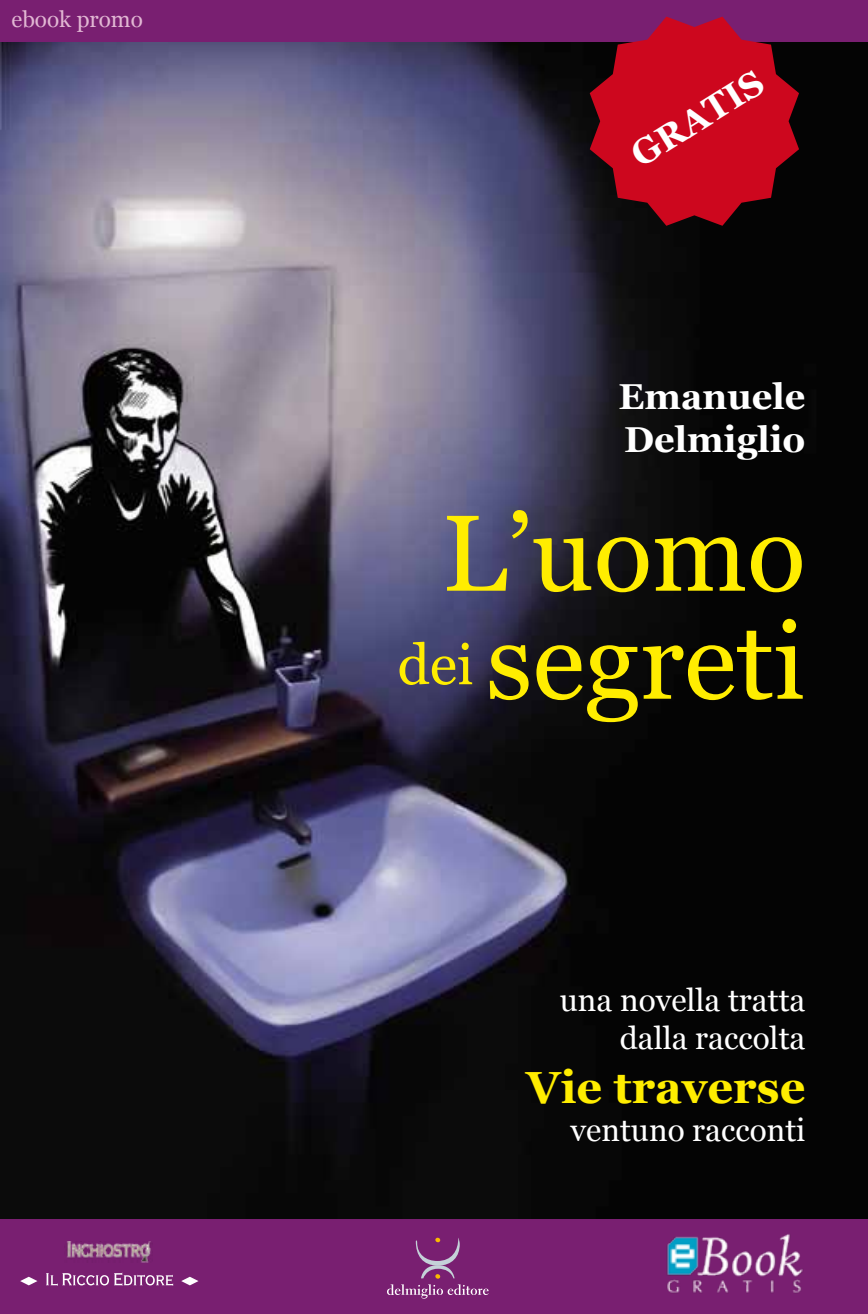
<style>
.page{position:relative;width:868px;height:1314px;background:#fff}
.page>*{position:absolute;margin:0;border:0;box-sizing:border-box;transform-origin:0 0}
.t1{font:108px/108px "Georgia";color:#ffed00;text-align:center}
.t2{font:56.25px "Georgia";color:#ffed00}
.t3{font:700 45px "Georgia";color:#ffed00}
.t4{font:700 36px/43.2px "Georgia";color:#fff}
.t5{font:31.5px/37.8px "Georgia";color:#fff;text-align:right}
.t6{font:22.5px "Georgia";color:#e1b7d3}
</style>
<div class="page">
<div style="left:1px;top:0;width:866px;height:92px;background:#791f71"></div>
<div style="left:0;top:1214px;width:867px;height:100px;background:#791f71"></div>
<img style="left:0;top:42px;width:867px;height:1176px">
<svg style="left:387px;top:1237px;width:101px;height:62px"></svg>
<img style="left:646px;top:1213px;width:177px;height:80px">
<img style="left:67px;top:1241px;width:84px;height:21px">
<svg style="left:20px;top:1272px;width:178px;height:14px"></svg>
<svg style="left:589px;top:17px;width:210px;height:209px;background:#9f0920"></svg>
<p class="t6" style="left:11px;top:7px;width:133px">ebook promo</p>
<p class="t4" style="left:622px;top:139px;width:151px;rotate:-32deg">GRATIS</p>
<p class="t4" style="left:618px;top:375px;width:188px">Emanuele<br>Delmiglio</p>
<h1 class="t1" style="left:442px;top:499px;width:365px">L’uomo segreti</h1>
<h2 class="t2" style="left:397px;top:633px;width:77px">dei</h2>
<p class="t5" style="left:559px;top:981px;width:247px">una novella tratta dalla raccolta</p>
<h3 class="t3" style="left:526px;top:1062px;width:280px">Vie traverse</h3>
<p class="t5" style="left:570px;top:1111px;width:236px">ventuno racconti</p>
</div>
